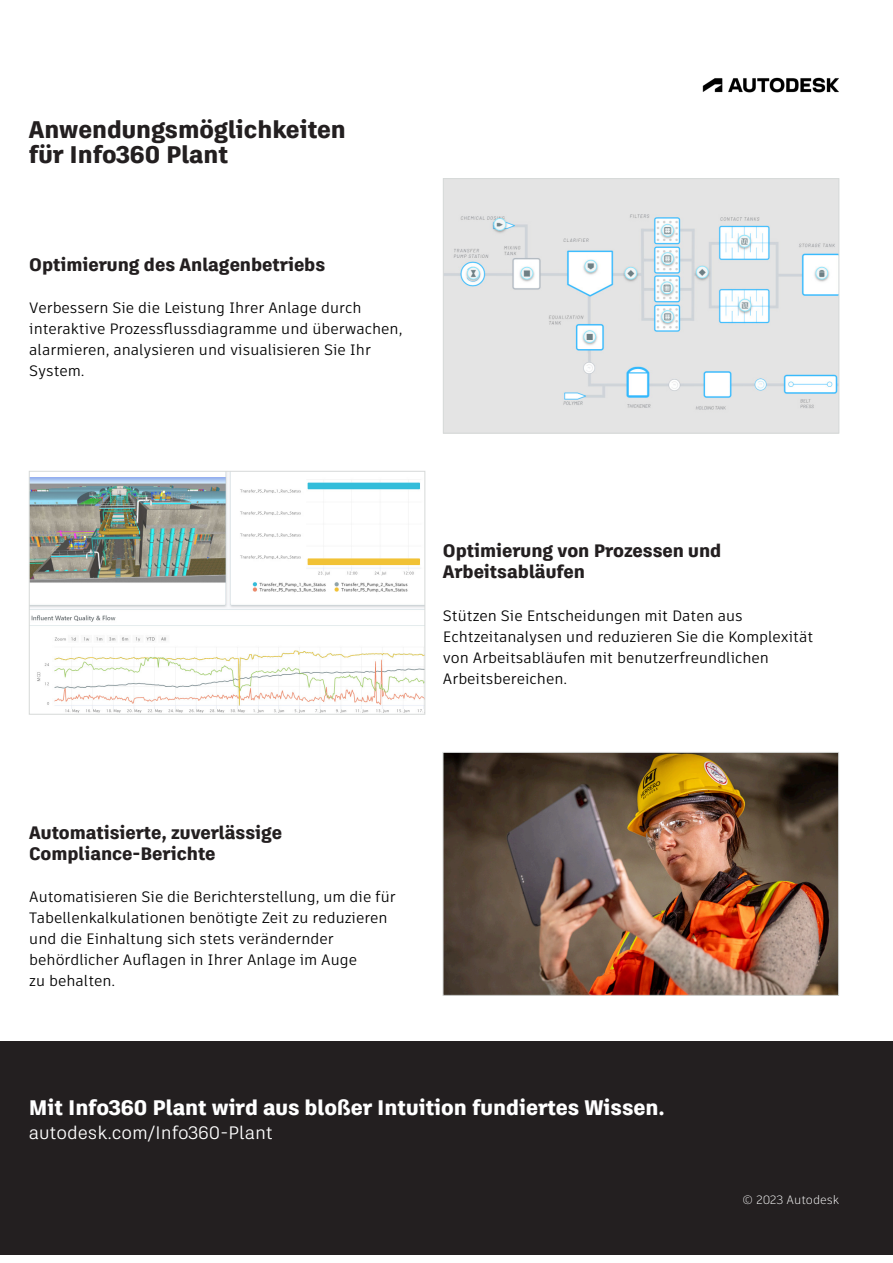
<style>
.page{position:relative;width:893px;height:1263px;background:#fff}
.page>*{position:absolute;margin:0;border:0;box-sizing:border-box;transform-origin:0 0}
.t1{font:800 24px/25.5px "Artifakt Legend";color:#231f20}
.t2{font:800 21px "Artifakt Legend";color:#fff}
.t3{font:800 18px/21px "Artifakt Legend";color:#231f20}
.t4{font:18px "Artifakt Legend";color:#fff}
.t5{font:15px/21px "Artifakt Element";color:#000}
.t6{font:300 12px "Artifakt Element";color:#fff}
</style>
<div class="page">
<img style="left:31px;top:473px;width:392px;height:240px">
<div style="left:29px;top:471px;width:396px;height:244px;border:1px solid #d6d9d8"></div>
<img style="left:445px;top:180px;width:392px;height:251px">
<div style="left:443px;top:178px;width:396px;height:255px;border:1px solid #d6d9d8"></div>
<img style="left:445px;top:754px;width:392px;height:240px">
<div style="left:443px;top:752px;width:396px;height:244px;border:1px solid #d6d9d8"></div>
<div style="left:0;top:1041px;width:893px;height:214px;background:#231f20"></div>
<img style="left:702px;top:77px;width:137px;height:16px">
<p class="t1" style="left:29px;top:116px;width:318px">Anwendungsmöglichkeiten für Info360 Plant</p>
<p class="t3" style="left:29px;top:254px;width:297px">Optimierung des Anlagenbetriebs</p>
<p class="t5" style="left:29px;top:297px;width:375px">Verbessern Sie die Leistung Ihrer Anlage durch interaktive Prozessflussdiagramme und überwachen, alarmieren, analysieren und visualisieren Sie Ihr System.</p>
<p class="t3" style="left:443px;top:541px;width:280px">Optimierung von Prozessen und<br>Arbeitsabläufen</p>
<p class="t5" style="left:443px;top:605px;width:372px">Stützen Sie Entscheidungen mit Daten aus Echtzeitanalysen und reduzieren Sie die Komplexität von Arbeitsabläufen mit benutzerfreundlichen Arbeitsbereichen.</p>
<p class="t3" style="left:29px;top:822px;width:254px">Automatisierte, zuverlässige<br>Compliance-Berichte</p>
<p class="t5" style="left:29px;top:886px;width:368px">Automatisieren Sie die Berichterstellung, um die für Tabellenkalkulationen benötigte Zeit zu reduzieren und die Einhaltung sich stets verändernder behördlicher Auflagen in Ihrer Anlage im Auge<br>zu behalten.</p>
<p class="t2" style="left:29px;top:1093px;width:637px">Mit Info360 Plant wird aus bloßer Intuition fundiertes Wissen.</p>
<p class="t4" style="left:29px;top:1120px;width:246px">autodesk.com/Info360-Plant</p>
<p class="t6" style="left:742px;top:1191px;width:99px">© 2023 Autodesk</p>
</div>
